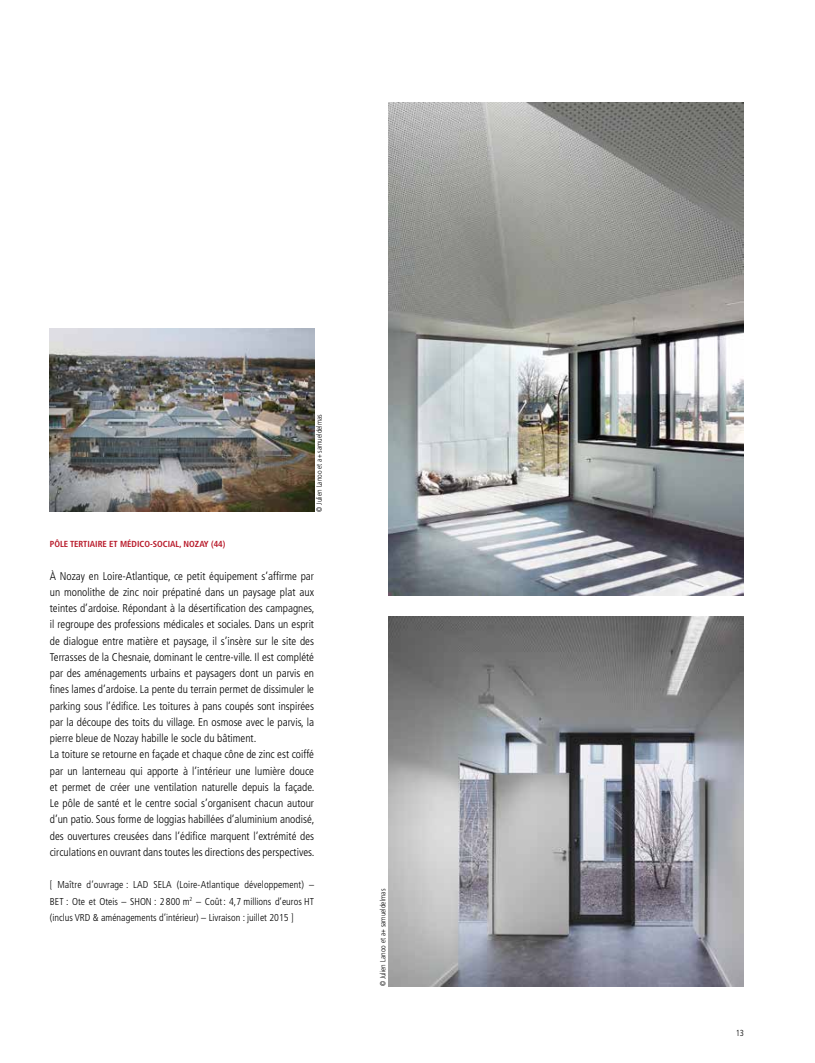
<style>
.page{position:relative;width:815px;height:1063px;background:#fff}
.page>*{position:absolute;margin:0;border:0;box-sizing:border-box;transform-origin:0 0}
.t1{font:300 condensed 11.25px/16.2px "Frutiger";color:#000}
.t2{font:300 condensed 10px/16.2px "Frutiger";color:#000;text-align:justify}
.t3{font:700 condensed 8.75px "Frutiger";color:#b81929}
.t4{font:300 condensed 8.75px "Frutiger";color:#000}
.t5{font:300 7.5px "Frutiger";color:#000;scale:.85 1}
</style>
<div class="page">
<img style="left:388px;top:103px;width:356px;height:493px">
<img style="left:388px;top:616px;width:356px;height:370px">
<img style="left:50px;top:328px;width:264px;height:184px">
<p class="t5" style="left:316px;top:512px;width:116px;rotate:-90deg">© Julien Lanoo et a+ samueldelmas</p>
<p class="t3" style="left:50px;top:540px;width:177px">PÔLE TERTIAIRE ET MÉDICO-SOCIAL, NOZAY (44)</p>
<p class="t1" style="left:50px;top:568px;width:266px">À Nozay en Loire-Atlantique, ce petit équipement s’affirme par un monolithe de zinc noir prépatiné dans un paysage plat aux teintes d’ardoise. Répondant à la désertification des campagnes, il regroupe des professions médicales et sociales. Dans un esprit de dialogue entre matière et paysage, il s’insère sur le site des Terrasses de la Chesnaie, dominant le centre-ville. Il est complété par des aménagements urbains et paysagers dont un parvis en fines lames d’ardoise. La pente du terrain permet de dissimuler le parking sous l’édifice. Les toitures à pans coupés sont inspirées par la découpe des toits du village. En osmose avec le parvis, la pierre bleue de Nozay habille le socle du bâtiment.<br>La toiture se retourne en façade et chaque cône de zinc est coiffé par un lanterneau qui apporte à l’intérieur une lumière douce et permet de créer une ventilation naturelle depuis la façade.<br>Le pôle de santé et le centre social s’organisent chacun autour d’un patio. Sous forme de loggias habillées d’aluminium anodisé, des ouvertures creusées dans l’édifice marquent l’extrémité des circulations en ouvrant dans toutes les directions des perspectives.</p>
<p class="t2" style="left:50px;top:878px;width:266px">[ Maître d’ouvrage : LAD SELA (Loire-Atlantique développement) – BET : Ote et Oteis – SHON : 2 800 m<sup>2</sup> – Coût : 4,7 millions d’euros HT (inclus VRD &amp; aménagements d’intérieur) – Livraison : juillet 2015 ]</p>
<p class="t5" style="left:380px;top:986px;width:116px;rotate:-90deg">© Julien Lanoo et a+ samueldelmas</p>
<p class="t4" style="left:736px;top:1030px;width:10px">13</p>
</div>
